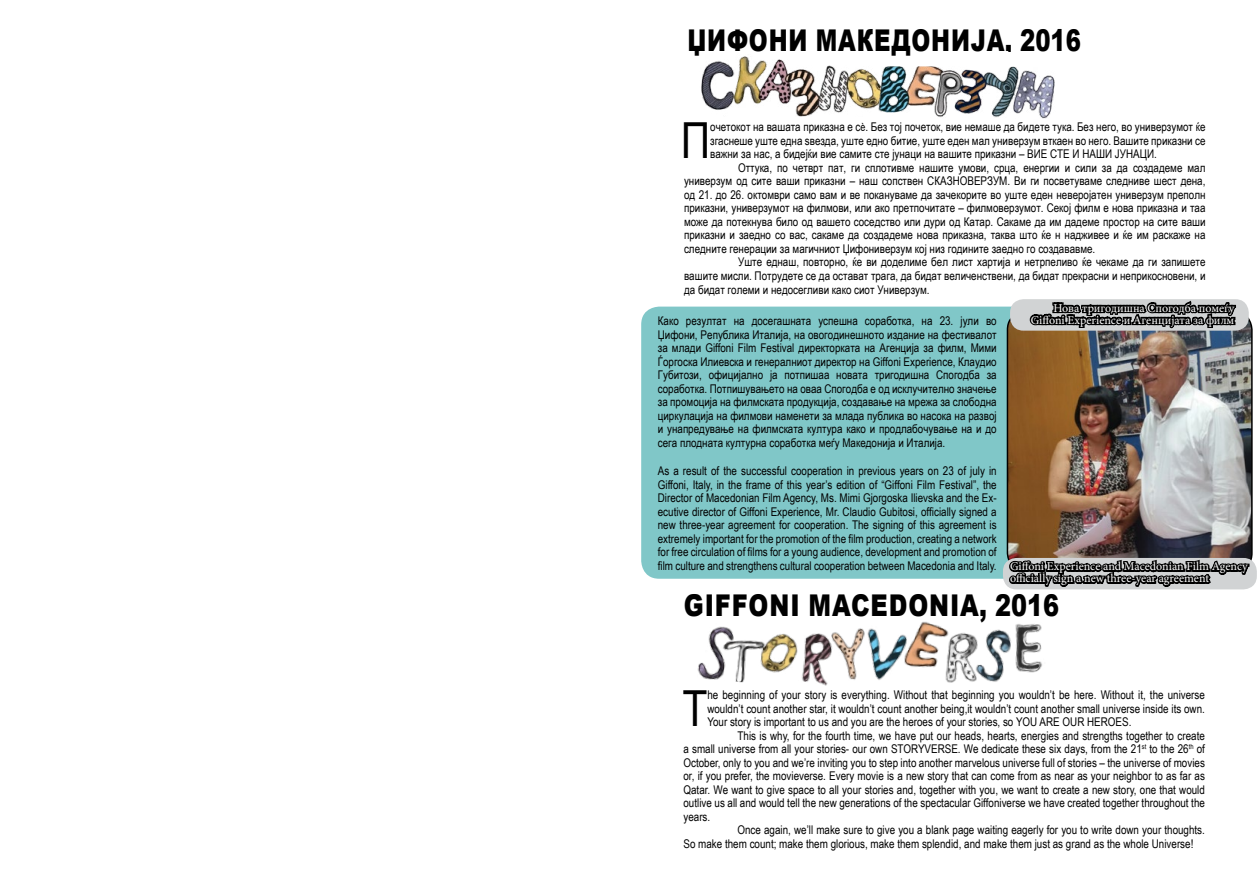
<style>
.page{position:relative;width:1259px;height:893px;background:#fff}
.page>*{position:absolute;margin:0;border:0;box-sizing:border-box;transform-origin:0 0}
.t1{font:49.65px "Arial Narrow";color:#000}
.t2{font:900 30px "Arial";letter-spacing:.035em;color:#000;scale:.76 1}
.t3{font:900 30px "Arial";letter-spacing:.035em;color:#000;scale:.8 1}
.t4{font:12px/13.5px "Arial Narrow";color:#000;text-align:justify}
.t5{font:12px/12px "Minion Pro";color:#fff;text-align:right}
.s1{font-family:"Arial";font-size:11.25px}
</style>
<div class="page">
<div style="left:641px;top:307px;width:596px;height:272px;background:#80c7c8;border-radius:18px"></div>
<img style="left:697px;top:626px;width:163px;height:60px">
<img style="left:860px;top:623px;width:96px;height:60px">
<div style="left:828px;top:684px;width:120px;height:21px;background:#fff"></div>
<svg style="left:807px;top:578px;width:143px;height:45px"></svg>
<img style="left:701px;top:56px;width:176px;height:61px">
<img style="left:877px;top:66px;width:178px;height:53px">
<div style="left:728px;top:109px;width:61px;height:12px;background:#fff"></div>
<div style="left:863px;top:113px;width:29px;height:6px;background:#fff"></div>
<img style="left:956px;top:299px;width:295px;height:383px">
<h2 class="t2" style="left:687px;top:19px;width:519px">ЏИФОНИ МАКЕДОНИЈА, 2016</h2>
<h1 class="t1" style="left:681px;top:104px;width:31px">П</h1>
<p class="t4" style="left:710px;top:120px;width:497px">очетокот на вашата приказна е с<span class="s1">ѐ</span>. Без тој почеток, вие немаше да бидете тука. Без него, во универзумот ќе згаснеше уште една ѕвезда, уште едно битие, уште еден мал универзум вткаен во него. Вашите приказни се важни за нас, а бидејќи вие самите сте јунаци на вашите приказни – ВИЕ СТЕ И НАШИ ЈУНАЦИ.</p>
<p class="t4" style="left:738px;top:160px;width:469px">Оттука, по четврт пат, ги сплотивме нашите умови, срца, енергии и сили за да создадеме мал</p>
<p class="t4" style="left:684px;top:174px;width:523px">универзум од сите ваши приказни – наш сопствен СКАЗНОВЕРЗУМ. Ви ги посветуваме следниве шест дена,</p>
<p class="t4" style="left:684px;top:187px;width:523px">од 21. до 26. октомври само вам и ве покануваме да зачекорите во уште еден неверојатен универзум преполн</p>
<p class="t4" style="left:684px;top:201px;width:523px">приказни, универзумот на филмови, или ако претпочитате – филмоверзумот. Секој филм е нова приказна и таа</p>
<p class="t4" style="left:684px;top:214px;width:523px">може да потекнува било од вашето соседство или дури од Катар. Сакaме да им дадеме простор на сите ваши</p>
<p class="t4" style="left:684px;top:228px;width:523px">приказни и заедно со вас, сакаме да создадеме нова приказна, таква што ќе н надживее и ќе им раскаже на</p>
<p class="t4" style="left:684px;top:241px;width:413px">следните генерации за магичниот Џифониверзум кој низ годините заедно го создававме.</p>
<p class="t4" style="left:738px;top:255px;width:469px">Уште еднаш, повторно, ќе ви доделиме бел лист хартија и нетрпеливо ќе чекаме да ги запишете</p>
<p class="t4" style="left:684px;top:269px;width:523px">вашите мисли. Потрудете се да остават трага, да бидат величенствени, да бидат прекрасни и неприкосновени, и</p>
<p class="t4" style="left:684px;top:283px;width:247px">да бидат големи и недосегливи како сиот Универзум.</p>
<p class="t4" style="left:658px;top:314px;width:340px">Како резултат на досегашната успешна соработка, на 23. јули во Џифони, Република Италија, на овогодинешното издание на фестивалот за млади Giffoni Film Festival директорката на Агенција за филм, Мими Ѓоргоска Илиевска и генералниот директор на Giffoni Experience, Клаудио Губитози, официјално ја потпишаа новата тригодишна Спогодба за соработка. Потпишувањето на оваа Спогодба е од исклучително значење за промоција на филмската продукција, создавање на мрежа за слободна циркулација на филмови наменети за млада публика во насока на развој и унапредување на филмската култура како и продлабочување на и до сега плодната културна соработка меѓу Македонија и Италија.</p>
<p class="t4" style="left:658px;top:464px;width:340px">As a result of the successful cooperation in previous years on 23 of july in Giffoni, Italy, in the frame of this year’s edition of “Giffoni Film Festival”, the Director of Macedonian Film Agency, Ms. Mimi Gjorgoska Ilievska and the Ex&shy;ecutive director of Giffoni Experience, Mr. Claudio Gubitosi, officially signed a new three-year agreement for cooperation. The signing of this agreement is extremely important for the promotion of the film production, creating a network for free circulation of films for a young audience, development and promotion of film culture and strengthens cultural cooperation between Macedonia and Italy.</p>
<p class="t5" style="left:1030px;top:302px;width:205px">Нова тригодишна Спогодба помеѓу<br>Giffoni Experience и Агенцијата за филм</p>
<p class="t5" style="left:1010px;top:561px;width:239px;text-align:left">Giffoni Experience and Macedonian Film Agency officially sign a new three-year agreement</p>
<h2 class="t3" style="left:684px;top:584px;width:471px">GIFFONI MACEDONIA, 2016</h2>
<h1 class="t1" style="left:682px;top:672px;width:26px">T</h1>
<p class="t4" style="left:707px;top:688px;width:499px">he beginning of your story is everything. Without that beginning you wouldn’t be here. Without it, the universe wouldn’t count another star, it wouldn’t count another being,it wouldn’t count another small universe inside its own.<br>Your story is important to us and you are the heroes of your stories, so YOU ARE OUR HEROES.</p>
<p class="t4" style="left:737px;top:728px;width:469px">This is why, for the fourth time, we have put our heads, hearts, energies and strengths together to create</p>
<p class="t4" style="left:683px;top:742px;width:523px">a small universe from all your stories- our own STORYVERSE. We dedicate these six days, from the 21<sup>st</sup> to the 26<sup>th</sup> of</p>
<p class="t4" style="left:683px;top:755px;width:523px">October, only to you and we’re inviting you to step into another marvelous universe full of stories – the universe of movies</p>
<p class="t4" style="left:683px;top:769px;width:523px">or, if you prefer, the movieverse. Every movie is a new story that can come from as near as your neighbor to as far as</p>
<p class="t4" style="left:683px;top:782px;width:523px">Qatar. We want to give space to all your stories and, together with you, we want to create a new story, one that would</p>
<p class="t4" style="left:683px;top:796px;width:523px">outlive us all and would tell the new generations of the spectacular Giffoniverse we have created together throughout the</p>
<p class="t4" style="left:683px;top:809px;width:28px">years.</p>
<p class="t4" style="left:737px;top:823px;width:469px">Once again, we’ll make sure to give you a blank page waiting eagerly for you to write down your thoughts.</p>
<p class="t4" style="left:683px;top:836px;width:511px">So make them count; make them glorious, make them splendid, and make them just as grand as the whole Universe!</p>
</div>
